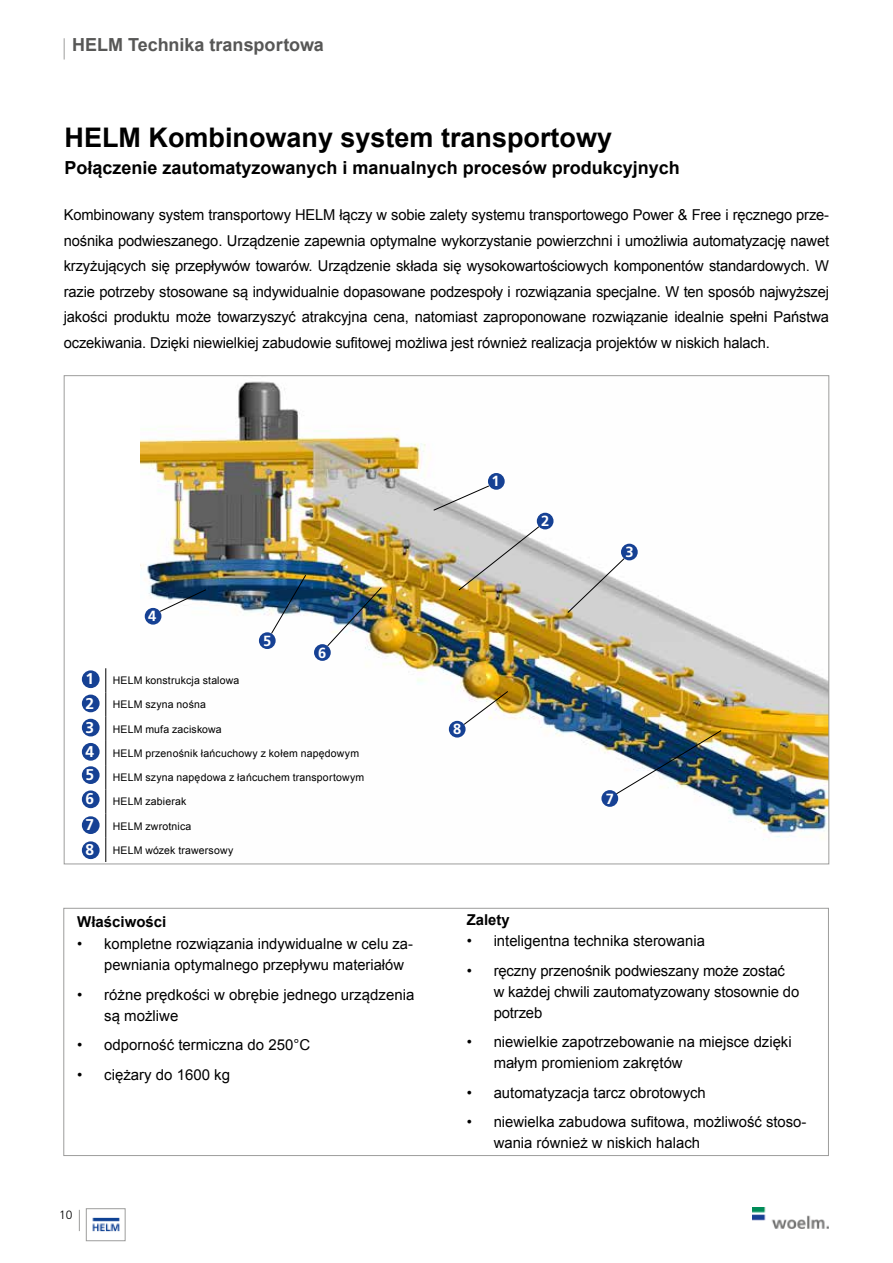
<style>
.page{position:relative;width:893px;height:1263px;background:#fff}
.page>*{position:absolute;margin:0;border:0;box-sizing:border-box;transform-origin:0 0}
.t1{font:700 27px "Arial";color:#000}
.t2{font:700 18px "Arial";color:#000}
.t3{font:700 18px "Arial";color:#575756}
.t4{font:700 15.6px "Frutiger LT";color:#fff}
.t5{font:15px/21px "Arial";color:#000}
.t6{font:700 15px "Arial";color:#000}
.t7{font:700 14.7px "Frutiger LT";color:#fff}
.t8{font:300 12px "Frutiger LT";color:#000}
.t9{font:10.5px "Arial";letter-spacing:.015em;color:#000}
</style>
<div class="page">
<svg style="left:79px;top:1210px;width:1px;height:21px"></svg>
<img style="left:92px;top:1217px;width:28px;height:15px">
<div style="left:86px;top:1208px;width:39px;height:33px;border:1px solid #9d9d9c"></div>
<img style="left:753px;top:1208px;width:75px;height:21px">
<img style="left:141px;top:381px;width:686px;height:459px">
<img style="left:327px;top:587px;width:55px;height:60px">
<svg style="left:463px;top:691px;width:46px;height:34px"></svg>
<svg style="left:271px;top:574px;width:35px;height:60px"></svg>
<img style="left:615px;top:730px;width:107px;height:65px">
<svg style="left:433px;top:485px;width:57px;height:26px"></svg>
<svg style="left:567px;top:558px;width:58px;height:55px"></svg>
<svg style="left:458px;top:526px;width:82px;height:65px;background:#c8c5bd"></svg>
<svg style="left:159px;top:589px;width:48px;height:23px"></svg>
<div style="left:488px;top:473px;width:17px;height:17px;background:#164194;border-radius:50%"></div>
<div style="left:537px;top:513px;width:16px;height:16px;background:#164194;border-radius:50%"></div>
<div style="left:601px;top:790px;width:17px;height:17px;background:#164194;border-radius:50%"></div>
<div style="left:621px;top:544px;width:17px;height:16px;background:#164194;border-radius:50%"></div>
<div style="left:259px;top:632px;width:17px;height:17px;background:#164194;border-radius:50%"></div>
<div style="left:145px;top:608px;width:16px;height:17px;background:#164194;border-radius:50%"></div>
<div style="left:314px;top:644px;width:17px;height:17px;background:#164194;border-radius:50%"></div>
<div style="left:449px;top:721px;width:17px;height:16px;background:#164194;border-radius:50%"></div>
<div style="left:63px;top:908px;width:766px;height:248px;border:1px solid #9d9d9c"></div>
<div style="left:82px;top:670px;width:18px;height:18px;background:#164194;border-radius:50%"></div>
<div style="left:82px;top:743px;width:18px;height:18px;background:#164194;border-radius:50%"></div>
<div style="left:82px;top:816px;width:18px;height:18px;background:#164194;border-radius:50%"></div>
<div style="left:82px;top:694px;width:18px;height:18px;background:#164194;border-radius:50%"></div>
<div style="left:82px;top:766px;width:18px;height:18px;background:#164194;border-radius:50%"></div>
<div style="left:82px;top:841px;width:18px;height:18px;background:#164194;border-radius:50%"></div>
<div style="left:82px;top:719px;width:18px;height:17px;background:#164194;border-radius:50%"></div>
<div style="left:82px;top:790px;width:18px;height:18px;background:#164194;border-radius:50%"></div>
<svg style="left:64px;top:38px;width:1px;height:22px"></svg>
<svg style="left:105px;top:668px;width:1px;height:194px"></svg>
<p class="t3" style="left:72px;top:33px;width:253px">HELM Technika transportowa</p>
<h1 class="t1" style="left:65px;top:120px;width:549px">HELM Kombinowany system transportowy</h1>
<p class="t2" style="left:65px;top:156px;width:617px">Połączenie zautomatyzowanych i manualnych procesów produkcyjnych</p>
<p class="t5" style="left:64px;top:202px;width:767px;line-height:25.5px;text-align:justify">Kombinowany system transportowy HELM łączy w sobie zalety systemu transportowego Power &amp; Free i ręcznego prze&shy;nośnika podwieszanego. Urządzenie zapewnia optymalne wykorzystanie powierzchni i umożliwia automatyzację nawet krzyżujących się przepływów towarów. Urządzenie składa się wysokowartościowych komponentów standardowych. W razie potrzeby stosowane są indywidualnie dopasowane podzespoły i rozwiązania specjalne. W ten sposób najwyższej jakości produktu może towarzyszyć atrakcyjna cena, natomiast zaproponowane rozwiązanie idealnie spełni Państwa oczekiwania. Dzięki niewielkiej zabudowie sufitowej możliwa jest również realizacja projektów w niskich halach.</p>
<p class="t4" style="left:86px;top:670px;width:10px">1</p>
<p class="t4" style="left:86px;top:694px;width:10px">2</p>
<p class="t4" style="left:86px;top:718px;width:10px">3</p>
<p class="t4" style="left:86px;top:742px;width:10px">4</p>
<p class="t4" style="left:86px;top:766px;width:10px">5</p>
<p class="t4" style="left:86px;top:790px;width:10px">6</p>
<p class="t4" style="left:86px;top:816px;width:10px">7</p>
<p class="t4" style="left:86px;top:841px;width:10px">8</p>
<p class="t7" style="left:148px;top:607px;width:10px">4</p>
<p class="t7" style="left:263px;top:632px;width:10px">5</p>
<p class="t7" style="left:318px;top:644px;width:10px">6</p>
<p class="t9" style="left:113px;top:674px;width:128px">HELM konstrukcja stalowa</p>
<p class="t9" style="left:113px;top:698px;width:95px">HELM szyna nośna</p>
<p class="t9" style="left:113px;top:722px;width:110px">HELM mufa zaciskowa</p>
<p class="t9" style="left:113px;top:746px;width:248px">HELM przenośnik łańcuchowy z kołem napędowym</p>
<p class="t9" style="left:113px;top:770px;width:253px">HELM szyna napędowa z łańcuchem transportowym</p>
<p class="t9" style="left:113px;top:795px;width:75px">HELM zabierak</p>
<p class="t9" style="left:113px;top:819px;width:80px">HELM zwrotnica</p>
<p class="t9" style="left:113px;top:843px;width:122px">HELM wózek trawersowy</p>
<p class="t6" style="left:77px;top:912px;width:91px">Właściwości</p>
<p class="t5" style="left:104px;top:934px;width:310px;text-indent:-27px">• kompletne rozwiązania indywidualne w celu za&shy;pewniania optymalnego przepływu materiałów</p>
<p class="t5" style="left:104px;top:984px;width:312px;text-indent:-27px">• różne prędkości w obrębie jednego urządzenia są możliwe</p>
<p class="t5" style="left:77px;top:1035px;width:235px">• odporność termiczna do 250°C</p>
<p class="t5" style="left:77px;top:1064px;width:154px">• ciężary do 1600 kg</p>
<p class="t8" style="left:59px;top:1208px;width:15px">10</p>
<p class="t7" style="left:491px;top:472px;width:10px">1</p>
<p class="t7" style="left:541px;top:512px;width:10px">2</p>
<p class="t7" style="left:625px;top:543px;width:10px">3</p>
<p class="t7" style="left:453px;top:720px;width:10px">8</p>
<p class="t7" style="left:606px;top:790px;width:10px">7</p>
<p class="t6" style="left:467px;top:910px;width:44px">Zalety</p>
<p class="t5" style="left:467px;top:930px;width:240px">• inteligentna technika sterowania</p>
<p class="t5" style="left:494px;top:960px;width:307px;text-indent:-27px">• ręczny przenośnik podwieszany może zostać w każdej chwili zautomatyzowany stosownie do potrzeb</p>
<p class="t5" style="left:494px;top:1031px;width:299px;text-indent:-27px">• niewielkie zapotrzebowanie na miejsce dzięki małym promieniom zakrętów</p>
<p class="t5" style="left:467px;top:1082px;width:241px">• automatyzacja tarcz obrotowych</p>
<p class="t5" style="left:494px;top:1112px;width:314px;text-indent:-27px">• niewielka zabudowa sufitowa, możliwość stoso&shy;wania również w niskich halach</p>
</div>
